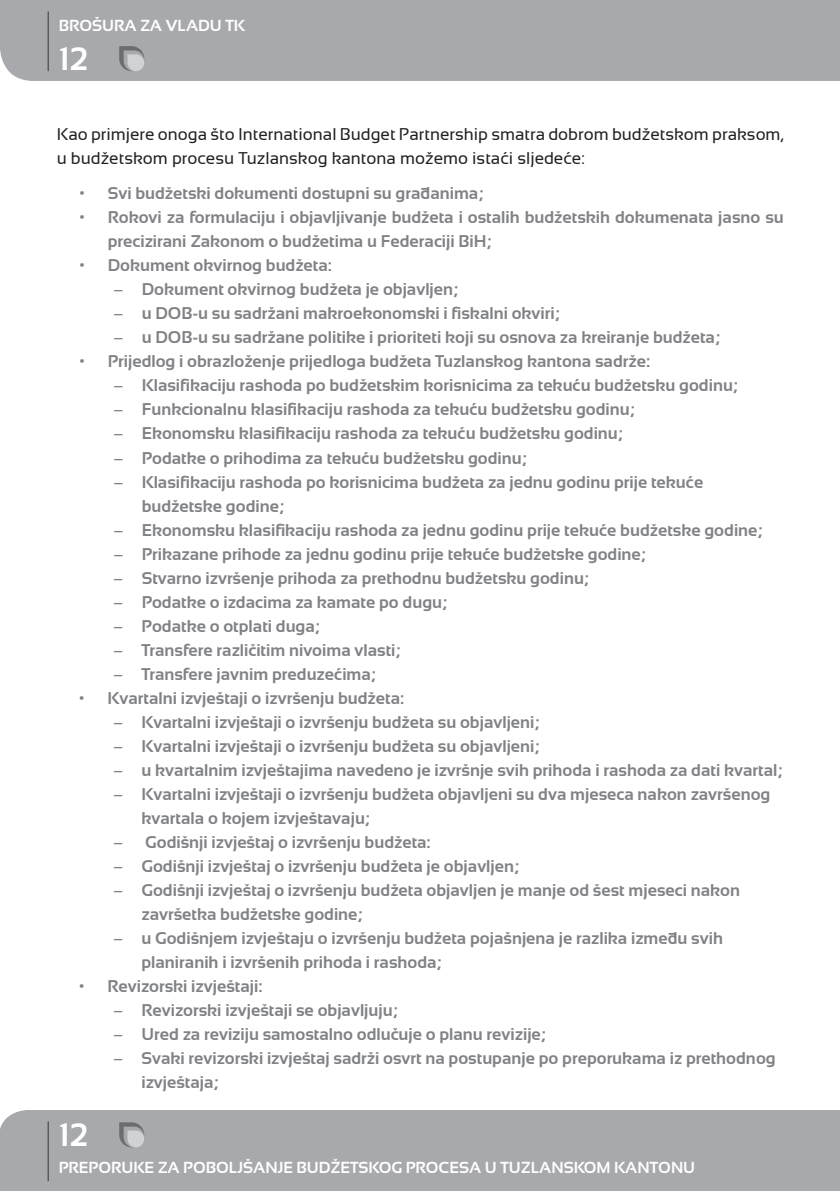
<style>
.page{position:relative;width:840px;height:1191px;background:#fff}
.page>*{position:absolute;margin:0;border:0;box-sizing:border-box;transform-origin:0 0}
.t1{font:700 32.4px "Sansation";color:#fff}
.t2{font:700 17px/24px "Sansation";color:#808285}
.t3{font:17px/24px "Sansation";color:#231f20}
.t4{font:700 16px "Sansation";color:#fff}
.s1{font-weight:400}
</style>
<div class="page">
<div style="left:0;top:1110px;width:839px;height:81px;background:#a8a9ad"></div>
<div style="left:0;top:0;width:839px;height:81px;background:#a8a9ad"></div>
<hr style="left:47px;top:11px;width:2px;height:60px;background:#57585a">
<hr style="left:47px;top:1121px;width:2px;height:60px;background:#57585a">
<svg style="left:119px;top:46px;width:25px;height:25px"></svg>
<svg style="left:119px;top:1122px;width:25px;height:25px"></svg>
<p class="t4" style="left:59px;top:16px;width:188px">Brošura za vladu TK</p>
<h1 class="t1" style="left:59px;top:40px;width:31px">12</h1>
<p class="t3" style="left:57px;top:122px;width:728px">Kao primjere onoga što International Budget Partnership smatra dobrom budžetskom praksom, u budžetskom procesu Tuzlanskog kantona možemo istaći sljedeće:</p>
<p class="t2" style="left:79px;top:181px;width:405px">• Svi budžetski dokumenti dostupni su građanima;</p>
<p class="t2" style="left:108px;top:205px;width:677px;text-indent:-28px">• Rokovi za formulaciju i objavljivanje budžeta i ostalih budžetskih dokumenata jasno su precizirani Zakonom o budžetima u Federaciji BiH;</p>
<p class="t2" style="left:79px;top:253px;width:254px">• Dokument okvirnog budžeta:</p>
<p class="t2" style="left:113px;top:277px;width:346px"><span class="s1">–</span> Dokument okvirnog budžeta je objavljen;</p>
<p class="t2" style="left:113px;top:301px;width:447px"><span class="s1">–</span> u DOB-u su sadržani makroekonomski i fiskalni okviri;</p>
<p class="t2" style="left:113px;top:325px;width:608px"><span class="s1">–</span> u DOB-u su sadržane politike i prioriteti koji su osnova za kreiranje budžeta;</p>
<p class="t2" style="left:79px;top:349px;width:572px">• Prijedlog i obrazloženje prijedloga budžeta Tuzlanskog kantona sadrže:</p>
<p class="t2" style="left:113px;top:373px;width:625px"><span class="s1">–</span> Klasifikaciju rashoda po budžetskim korisnicima za tekuću budžetsku godinu;</p>
<p class="t2" style="left:113px;top:397px;width:522px"><span class="s1">–</span> Funkcionalnu klasifikaciju rashoda za tekuću budžetsku godinu;</p>
<p class="t2" style="left:113px;top:421px;width:511px"><span class="s1">–</span> Ekonomsku klasifikaciju rashoda za tekuću budžetsku godinu;</p>
<p class="t2" style="left:113px;top:445px;width:415px"><span class="s1">–</span> Podatke o prihodima za tekuću budžetsku godinu;</p>
<p class="t2" style="left:142px;top:469px;width:562px;text-indent:-28px"><span class="s1">–</span> Klasifikaciju rashoda po korisnicima budžeta za jednu godinu prije tekuće budžetske godine;</p>
<p class="t2" style="left:113px;top:517px;width:650px"><span class="s1">–</span> Ekonomsku klasifikaciju rashoda za jednu godinu prije tekuće budžetske godine;</p>
<p class="t2" style="left:113px;top:541px;width:534px"><span class="s1">–</span> Prikazane prihode za jednu godinu prije tekuće budžetske godine;</p>
<p class="t2" style="left:113px;top:565px;width:477px"><span class="s1">–</span> Stvarno izvršenje prihoda za prethodnu budžetsku godinu;</p>
<p class="t2" style="left:113px;top:589px;width:335px"><span class="s1">–</span> Podatke o izdacima za kamate po dugu;</p>
<p class="t2" style="left:113px;top:613px;width:208px"><span class="s1">–</span> Podatke o otplati duga;</p>
<p class="t2" style="left:113px;top:637px;width:289px"><span class="s1">–</span> Transfere različitim nivoima vlasti;</p>
<p class="t2" style="left:113px;top:661px;width:264px"><span class="s1">–</span> Transfere javnim preduzećima;</p>
<p class="t2" style="left:79px;top:685px;width:326px">• Kvartalni izvještaji o izvršenju budžeta:</p>
<p class="t2" style="left:113px;top:709px;width:427px"><span class="s1">–</span> Kvartalni izvještaji o izvršenju budžeta su objavljeni;</p>
<p class="t2" style="left:113px;top:734px;width:427px"><span class="s1">–</span> Kvartalni izvještaji o izvršenju budžeta su objavljeni;</p>
<p class="t2" style="left:113px;top:758px;width:670px"><span class="s1">–</span> u kvartalnim izvještajima navedeno je izvršnje svih prihoda i rashoda za dati kvartal;</p>
<p class="t2" style="left:141px;top:782px;width:630px;text-indent:-28px"><span class="s1">–</span> Kvartalni izvještaji o izvršenju budžeta objavljeni su dva mjeseca nakon završenog kvartala o kojem izvještavaju;</p>
<p class="t2" style="left:113px;top:830px;width:319px"><span class="s1">–</span> Godišnji izvještaj o izvršenju budžeta:</p>
<p class="t2" style="left:113px;top:854px;width:407px"><span class="s1">–</span> Godišnji izvještaj o izvršenju budžeta je objavljen;</p>
<p class="t2" style="left:141px;top:878px;width:599px;text-indent:-28px"><span class="s1">–</span> Godišnji izvještaj o izvršenju budžeta objavljen je manje od šest mjeseci nakon završetka budžetske godine;</p>
<p class="t2" style="left:141px;top:926px;width:582px;text-indent:-28px"><span class="s1">–</span> u Godišnjem izvještaju o izvršenju budžeta pojašnjena je razlika između svih planiranih i izvršenih prihoda i rashoda;</p>
<p class="t2" style="left:79px;top:974px;width:185px">• Revizorski izvještaji:</p>
<p class="t2" style="left:113px;top:998px;width:286px"><span class="s1">–</span> Revizorski izvještaji se objavljuju;</p>
<p class="t2" style="left:113px;top:1022px;width:434px"><span class="s1">–</span> Ured za reviziju samostalno odlučuje o planu revizije;</p>
<p class="t2" style="left:141px;top:1046px;width:635px;text-indent:-28px"><span class="s1">–</span> Svaki revizorski izvještaj sadrži osvrt na postupanje po preporukama iz prethodnog izvještaja;</p>
<h1 class="t1" style="left:59px;top:1116px;width:31px">12</h1>
<p class="t4" style="left:59px;top:1158px;width:637px">Preporuke za poboljšanje budžetskog procesa u Tuzlanskom kantonu</p>
</div>
